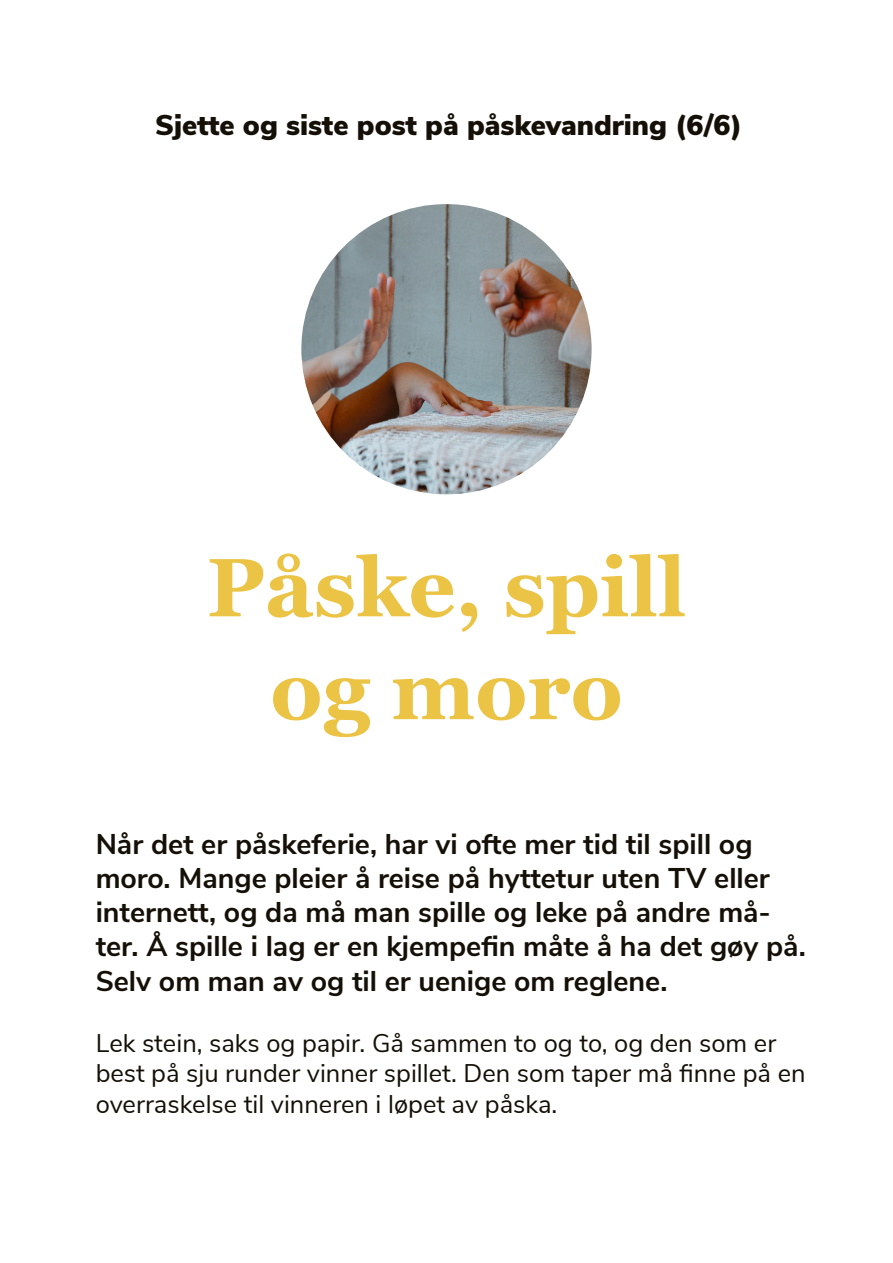
<style>
.page{position:relative;width:893px;height:1263px;background:#fff}
.page>*{position:absolute;margin:0;border:0;box-sizing:border-box;transform-origin:0 0}
.Tittel_stasjon{font:700 82.5px "Georgia";color:#ebc345}
.t1{font:700 28.5px/34.2px "Nunito Sans";color:#151007}
.t2{font:900 28.5px "Nunito Sans";color:#151007}
.t3{font:25.5px/30.6px "Nunito Sans";color:#151007}
</style>
<div class="page">
<img style="left:301px;top:204px;width:291px;height:290px;border-radius:145px">
<p class="t2" style="left:155px;top:104px;width:588px">Sjette og siste post på påskevandring (6/6)</p>
<p class="Tittel_stasjon" style="left:207px;top:535px;width:481px">Påske, spill</p>
<p class="Tittel_stasjon" style="left:270px;top:637px;width:354px">og moro</p>
<p class="t1" style="left:96px;top:825px;width:712px">Når det er påskeferie, har vi ofte mer tid til spill og moro. Mange pleier å reise på hyttetur uten TV eller internett, og da må man spille og leke på andre må&shy;ter. Å spille i lag er en kjempefin måte å ha det gøy på.<br>Selv om man av og til er uenige om reglene.</p>
<p class="t3" style="left:96px;top:1026px;width:711px">Lek stein, saks og papir. Gå sammen to og to, og den som er best på sju runder vinner spillet. Den som taper må finne på en overraskelse til vinneren i løpet av påska.</p>
</div>
